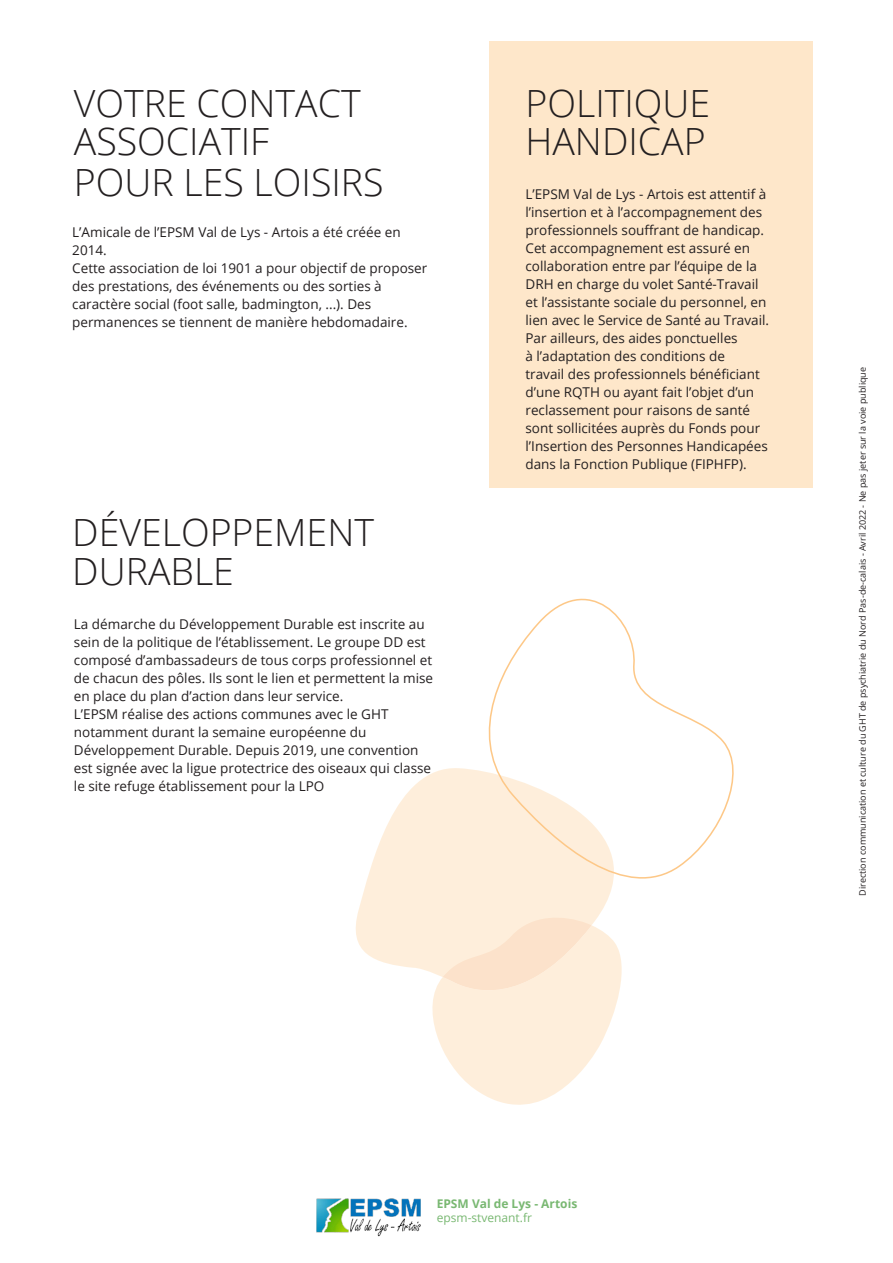
<style>
.page{position:relative;width:893px;height:1263px;background:#fff}
.page>*{position:absolute;margin:0;border:0;box-sizing:border-box;transform-origin:0 0}
.t1{font:300 37.5px/37.5px "Open Sans";color:#231f20}
.t2{font:13.5px/18px "Open Sans";color:#231f20}
.t3{font:700 12px "Open Sans";color:#79b872}
.t4{font:12px "Open Sans";color:#79b872}
.t5{font:9px "Open Sans";color:#231f20}
</style>
<div class="page">
<svg style="left:488px;top:598px;width:246px;height:276px"></svg>
<div style="left:489px;top:41px;width:324px;height:447px;background:#fee7ca"></div>
<svg style="left:356px;top:765px;width:310px;height:203px;fill:#feeedb"></svg>
<svg style="left:418px;top:914px;width:212px;height:191px"></svg>
<img style="left:316px;top:1198px;width:105px;height:39px">
<p class="t1" style="left:74px;top:84px;width:288px">VOTRE CONTACT<br>ASSOCIATIF</p>
<p class="t1" style="left:74px;top:163px;width:311px">POUR LES LOISIRS</p>
<p class="t2" style="left:72px;top:223px;width:330px">L’Amicale de l’EPSM Val de Lys - Artois a été créée en<br>2014.</p>
<p class="t2" style="left:72px;top:259px;width:357px">Cette association de loi 1901 a pour objectif de proposer des prestations, des événements ou des sorties à caractère social (foot salle, badmington, ...). Des permanences se tiennent de manière hebdomadaire.</p>
<p class="t1" style="left:72px;top:512px;width:303px;line-height:39px">DÉVELOPPEMENT<br>DURABLE</p>
<p class="t2" style="left:74px;top:615px;width:361px">La démarche du Développement Durable est inscrite au sein de la politique de l’établissement. Le groupe DD est composé d’ambassadeurs de tous corps professionnel et de chacun des pôles. Ils sont le lien et permettent la mise en place du plan d’action dans leur service.</p>
<p class="t2" style="left:74px;top:705px;width:359px">L’EPSM réalise des actions communes avec le GHT notamment durant la semaine européenne du Développement Durable. Depuis 2019, une convention est signée avec la ligue protectrice des oiseaux qui classe le site refuge établissement pour la LPO</p>
<p class="t1" style="left:525px;top:84px;width:186px">POLITIQUE<br>HANDICAP</p>
<p class="t2" style="left:525px;top:185px;width:245px">L’EPSM Val de Lys - Artois est attentif à l’insertion et à l’accompagnement des professionnels souffrant de handicap.<br>Cet accompagnement est assuré en collaboration entre par l’équipe de la DRH en charge du volet Santé-Travail et l’assistante sociale du personnel, en lien avec le Service de Santé au Travail.<br>Par ailleurs, des aides ponctuelles<br>à l’adaptation des conditions de<br>travail des professionnels bénéficiant d’une RQTH ou ayant fait l’objet d’un reclassement pour raisons de santé sont sollicitées auprès du Fonds pour l’Insertion des Personnes Handicapées dans la Fonction Publique (FIPHFP).</p>
<p class="t5" style="left:856px;top:896px;width:530px;rotate:-90deg">Direction communication et culture du GHT de psychiatrie du Nord Pas-de-calais - Avril 2022 - Ne pas jeter sur la voie publique</p>
<p class="t3" style="left:437px;top:1195px;width:142px">EPSM Val de Lys - Artois</p>
<p class="t4" style="left:437px;top:1209px;width:97px">epsm-stvenant.fr</p>
</div>
